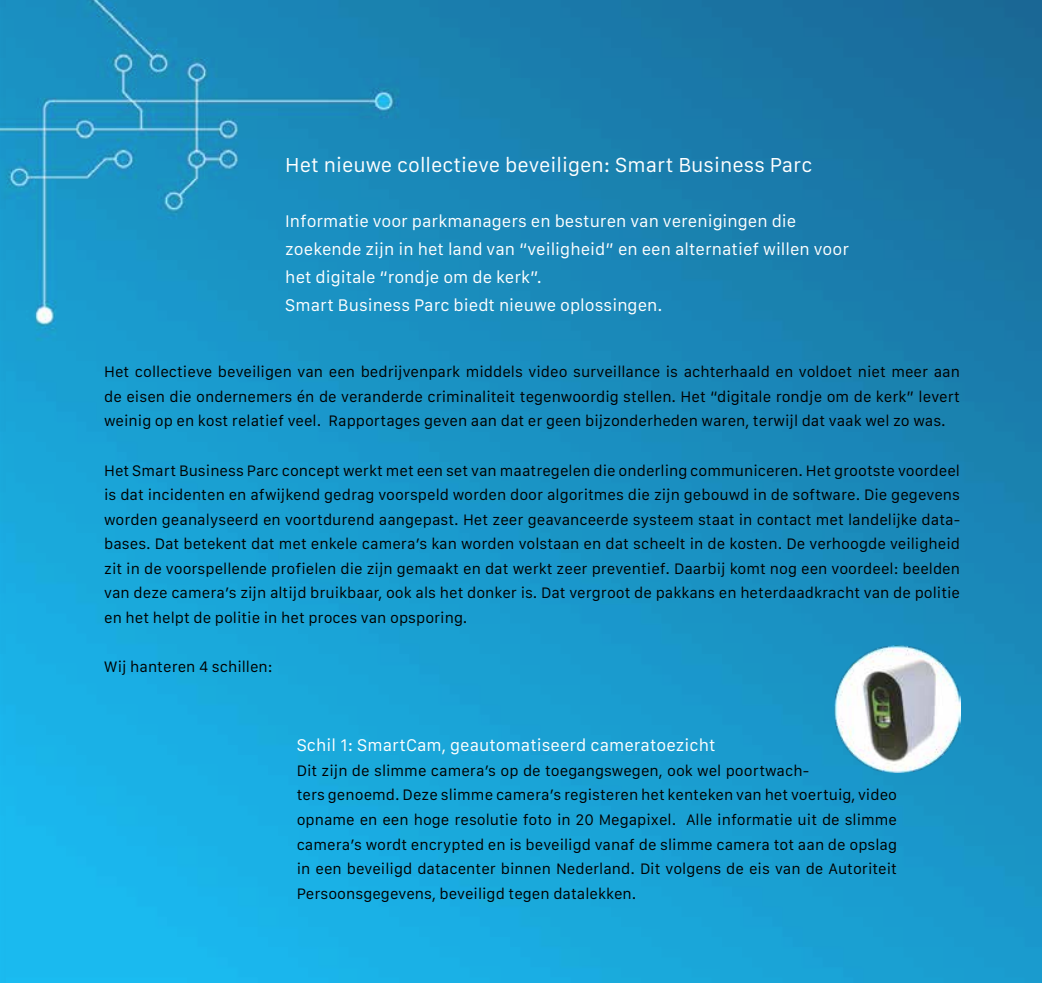
<style>
.page{position:relative;width:1042px;height:983px;background:#fff}
.page>*{position:absolute;margin:0;border:0;box-sizing:border-box;transform-origin:0 0}
.t1{font:21px "SF Compact Text";color:#fff}
.t2{font:17.5px/28px "SF Compact Text";color:#fff}
.t3{font:15.75px/24.5px "SF Compact Text";color:#000;text-align:justify}
</style>
<div class="page">
<img style="left:0;top:0;width:1042px;height:982px">
<img style="left:834px;top:645px;width:126px;height:126px">
<h1 class="t1" style="left:285px;top:152px;width:528px">Het nieuwe collectieve beveiligen: Smart Business Parc</h1>
<p class="t2" style="left:285px;top:206px;width:565px">Informatie voor parkmanagers en besturen van verenigingen die zoekende zijn in het land van “veiligheid” en een alternatief willen voor het digitale “rondje om de kerk”.<br>Smart Business Parc biedt nieuwe oplossingen.</p>
<p class="t3" style="left:104px;top:359px;width:857px">Het collectieve beveiligen van een bedrijvenpark middels video surveillance is achterhaald en voldoet niet meer aan de eisen die ondernemers én de veranderde criminaliteit tegenwoordig stellen. Het “digitale rondje om de kerk” levert weinig op en kost relatief veel. Rapportages geven aan dat er geen bijzonderheden waren, terwijl dat vaak wel zo was.</p>
<p class="t3" style="left:104px;top:457px;width:857px">Het Smart Business Parc concept werkt met een set van maatregelen die onderling communiceren. Het grootste voordeel is dat incidenten en afwijkend gedrag voorspeld worden door algoritmes die zijn gebouwd in de software. Die gegevens worden geanalyseerd en voortdurend aangepast. Het zeer geavanceerde systeem staat in contact met landelijke data&shy;bases. Dat betekent dat met enkele camera’s kan worden volstaan en dat scheelt in de kosten. De verhoogde veiligheid zit in de voorspellende profielen die zijn gemaakt en dat werkt zeer preventief. Daarbij komt nog een voordeel: beelden van deze camera’s zijn altijd bruikbaar, ook als het donker is. Dat vergroot de pakkans en heterdaadkracht van de politie en het helpt de politie in het proces van opsporing.</p>
<p class="t3" style="left:104px;top:653px;width:170px">Wij hanteren 4 schillen:</p>
<p class="t2" style="left:297px;top:730px;width:420px">Schil 1: SmartCam, geautomatiseerd cameratoezicht</p>
<p class="t3" style="left:297px;top:757px;width:602px;text-align:left">Dit zijn de slimme camera’s op de toegangswegen, ook wel poortwach-<br>ters genoemd. Deze slimme camera’s registeren het kenteken van het voertuig, video opname en een hoge resolutie foto in 20 Megapixel. Alle informatie uit de slimme camera’s wordt encrypted en is beveiligd vanaf de slimme camera tot aan de opslag in een beveiligd datacenter binnen Nederland. Dit volgens de eis van de Autoriteit Persoonsgegevens, beveiligd tegen datalekken.</p>
</div>
